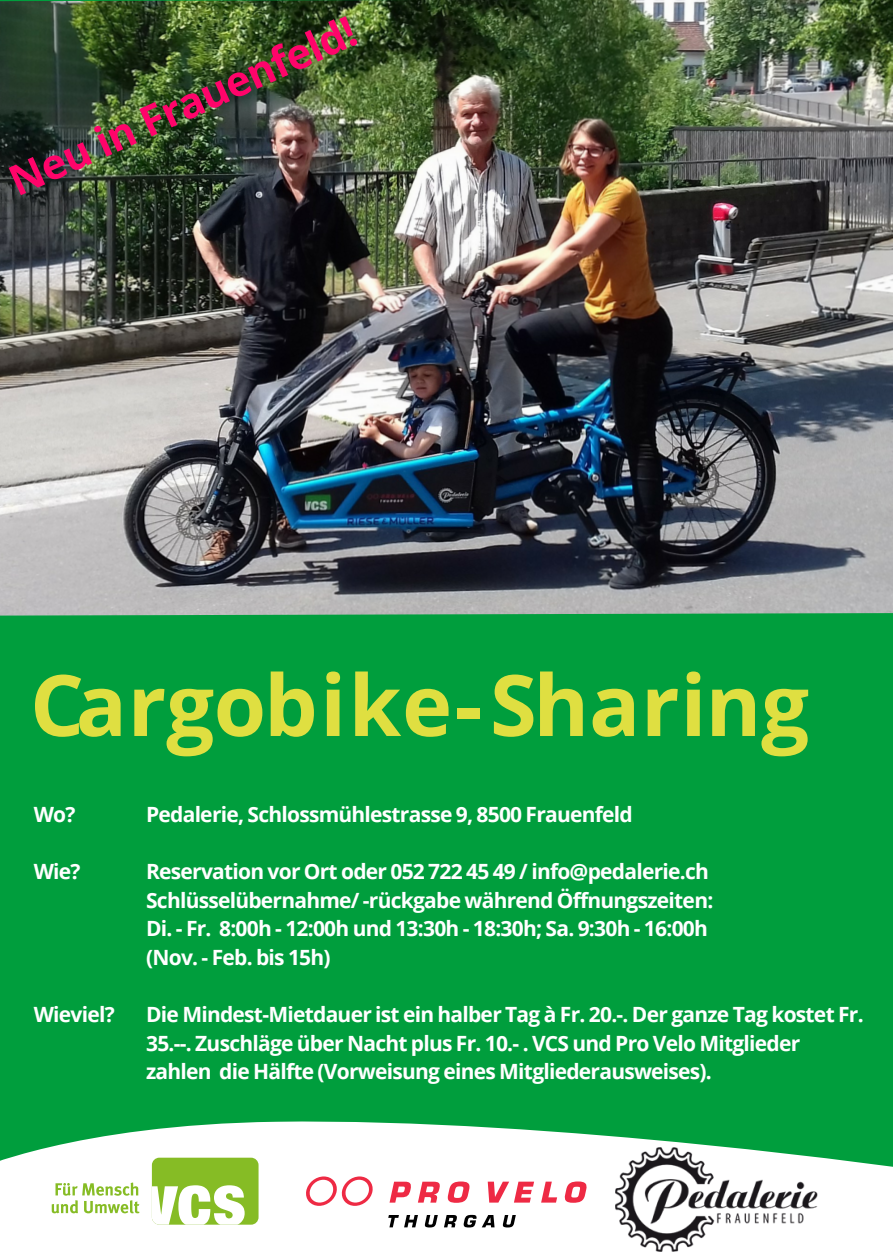
<style>
.page{position:relative;width:893px;height:1259px;background:#009e3d}
.page>*{position:absolute;margin:0;border:0;box-sizing:border-box;transform-origin:0 0}
.t1{font:700 84.9px "Open Sans";color:#dfdf41}
.t2{font:700 42px "Open Sans";color:#ff046a}
.t3{font:700 21px/28.5px "Open Sans";letter-spacing:-.035em;color:#fff}
</style>
<div class="page">
<svg style="left:0;top:1121px;width:893px;height:138px;fill:#fff"></svg>
<div style="left:152px;top:1157px;width:107px;height:67px;background:#86bc25;border-radius:7px"></div>
<svg style="left:152px;top:1185px;width:93px;height:39px"></svg>
<svg style="left:52px;top:1182px;width:87px;height:31px;background:#d6e8b6"></svg>
<svg style="left:488px;top:1181px;width:46px;height:21px"></svg>
<svg style="left:541px;top:1181px;width:16px;height:21px"></svg>
<svg style="left:564px;top:1181px;width:22px;height:21px"></svg>
<svg style="left:390px;top:1181px;width:22px;height:21px"></svg>
<svg style="left:418px;top:1181px;width:23px;height:21px"></svg>
<svg style="left:447px;top:1181px;width:24px;height:21px"></svg>
<svg style="left:306px;top:1176px;width:67px;height:29px;background:#f9c1c8"></svg>
<svg style="left:388px;top:1215px;width:30px;height:12px"></svg>
<svg style="left:424px;top:1215px;width:14px;height:12px"></svg>
<svg style="left:444px;top:1215px;width:13px;height:12px"></svg>
<svg style="left:463px;top:1214px;width:32px;height:13px"></svg>
<svg style="left:502px;top:1215px;width:14px;height:12px"></svg>
<img style="left:615px;top:1148px;width:203px;height:103px">
<img style="left:0;top:0;width:893px;height:615px">
<h2 class="t2" style="left:4px;top:167px;width:377px;rotate:-24deg">Neu in Frauenfeld!</h2>
<h1 class="t1" style="left:30px;top:671px;width:781px">Cargobike-Sharing</h1>
<p class="t3" style="left:34px;top:802px;width:43px">Wo?</p>
<p class="t3" style="left:146px;top:802px;width:488px">Pedalerie, Schlossmühlestrasse 9, 8500 Frauenfeld</p>
<p class="t3" style="left:34px;top:859px;width:48px">Wie?</p>
<p class="t3" style="left:146px;top:859px;width:569px">Reservation vor Ort oder 052 722 45 49 / info@pedalerie.ch Schlüsselübernahme/ -rückgabe während Öffnungszeiten:<br>Di. - Fr. 8:00h - 12:00h und 13:30h - 18:30h; Sa. 9:30h - 16:00h (Nov. - Feb. bis 15h)</p>
<p class="t3" style="left:34px;top:1002px;width:83px">Wieviel?</p>
<p class="t3" style="left:146px;top:1002px;width:719px">Die Mindest-Mietdauer ist ein halber Tag à Fr. 20.-. Der ganze Tag kostet Fr.<br>35.--. Zuschläge über Nacht plus Fr. 10.- . VCS und Pro Velo Mitglieder zahlen die Hälfte (Vorweisung eines Mitgliederausweises).</p>
</div>
